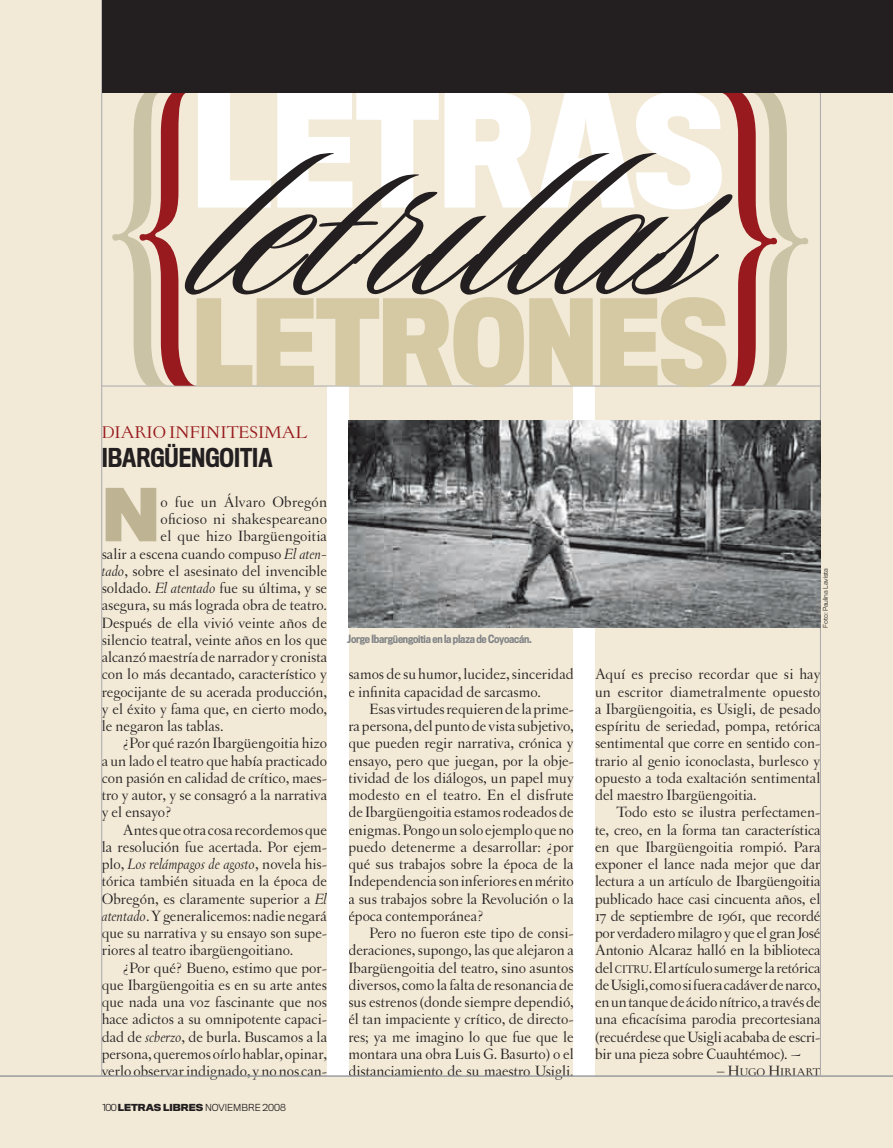
<style>
.page{position:relative;width:893px;height:1148px;background:#f2ead7}
.page>*{position:absolute;margin:0;border:0;box-sizing:border-box;transform-origin:0 0}
.t1{font:700 144.45px "Titling Gothic FB Cond";color:#fff}
.t2{font:700 110.1px "Titling Gothic FB Cond";letter-spacing:-.005em;color:#d4c9a3}
.t3{font:700 67.65px "Titling Gothic FB Normal";color:#beb493}
.t4{font:500 24px "Titling Gothic FB Cond";color:#231f20}
.t5{font:18px "Letras Oldstyle Expert";letter-spacing:-.01em;color:#981a1e}
.t6{font:15.75px/17.2px "Letras Oldstyle";color:#231f20;text-align:justify}
.t7{font:italic 15.75px "Letras Oldstyle";color:#231f20}
.t8{font:11.85px "Letras Oldstyle Expert";color:#231f20}
.t9{font:500 10.5px "Titling Gothic FB Cond";letter-spacing:-.02em;color:#808285}
.t10{font:300 9px "Titling Gothic FB Normal";color:#231f20}
.t11{font:300 6px "Titling Gothic FB Normal";letter-spacing:-.01em;color:#231f20}
.s1{font-style:italic}
.s2{font-style:normal}
.s3{font-weight:700}
.s4{font-size:11.85px}
.s5{font-size:15.75px}
</style>
<div class="page">
<div style="left:574px;top:386px;width:21px;height:690px;background:#fff"></div>
<div style="left:327px;top:386px;width:21px;height:690px;background:#fff"></div>
<hr style="left:0;top:1076px;width:893px;height:1px;background:#939598">
<hr style="left:101px;top:0;width:1px;height:1076px;background:#a8a9ad">
<hr style="left:820px;top:3px;width:1px;height:1073px;background:#a8a9ad">
<hr style="left:102px;top:386px;width:718px;height:1px;background:#a8a9ad">
<svg style="left:109px;top:93px;width:88px;height:293px"></svg>
<svg style="left:720px;top:93px;width:91px;height:293px"></svg>
<svg style="left:183px;top:153px;width:551px;height:144px"></svg>
<div style="left:102px;top:0;width:791px;height:93px;background:#231f20"></div>
<img style="left:349px;top:421px;width:472px;height:207px">
<h1 class="t1" style="left:193px;top:63px;width:533px">LETRAS</h1>
<h2 class="t2" style="left:193px;top:276px;width:537px">LETRONES</h2>
<p class="t5" style="left:102px;top:422px;width:207px">DIARIO INFINITESIMAL</p>
<h3 class="t4" style="left:102px;top:443px;width:172px">Ibargüengoitia</h3>
<h3 class="t3" style="left:102px;top:472px;width:60px">N</h3>
<p class="t6" style="left:161px;top:493px;width:168px">o fue un Álvaro Obregón</p>
<p class="t6" style="left:161px;top:510px;width:168px">oficioso ni shakespeareano</p>
<p class="t6" style="left:161px;top:528px;width:168px">el que hizo Ibargüengoitia</p>
<p class="t6" style="left:102px;top:545px;width:226px">salir a escena cuando compuso <span class="s1">El aten-</span></p>
<p class="t6" style="left:102px;top:562px;width:227px"><span class="s1">tado</span>, sobre el asesinato del invencible</p>
<p class="t6" style="left:102px;top:579px;width:227px">soldado. <span class="s1">El atentado</span> fue su última, y se</p>
<p class="t6" style="left:102px;top:597px;width:227px">asegura, su más lograda obra de teatro.</p>
<p class="t6" style="left:102px;top:614px;width:227px">Después de ella vivió veinte años de</p>
<p class="t6" style="left:102px;top:631px;width:227px">silencio teatral, veinte años en los que</p>
<p class="t6" style="left:102px;top:648px;width:227px">alcanzó maestría de narrador y cronista</p>
<p class="t6" style="left:102px;top:666px;width:227px">con lo más decantado, característico y</p>
<p class="t6" style="left:102px;top:683px;width:227px">regocijante de su acerada producción,</p>
<p class="t6" style="left:102px;top:700px;width:227px">y el éxito y fama que, en cierto modo,</p>
<p class="t6" style="left:102px;top:717px;width:123px">le negaron las tablas.</p>
<p class="t6" style="left:123px;top:735px;width:206px">¿Por qué razón Ibargüengoitia hizo</p>
<p class="t6" style="left:102px;top:752px;width:227px">a un lado el teatro que había practicado</p>
<p class="t6" style="left:102px;top:769px;width:227px">con pasión en calidad de crítico, maes-</p>
<p class="t6" style="left:102px;top:786px;width:227px">tro y autor, y se consagró a la narrativa</p>
<p class="t6" style="left:102px;top:804px;width:71px">y el ensayo?</p>
<p class="t6" style="left:123px;top:821px;width:206px">Antes que otra cosa recordemos que</p>
<p class="t6" style="left:102px;top:838px;width:227px">la resolución fue acertada. Por ejem-</p>
<p class="t7" style="left:102px;top:855px;width:227px"><span class="s2">plo,</span> Los relámpagos de agosto<span class="s2">, novela his-</span></p>
<p class="t6" style="left:102px;top:873px;width:227px">tórica también situada en la época de</p>
<p class="t6" style="left:102px;top:890px;width:227px">Obregón, es claramente superior a <span class="s1">El</span></p>
<p class="t6" style="left:102px;top:907px;width:227px"><span class="s1">atentado</span>. Y generalicemos: nadie negará</p>
<p class="t6" style="left:102px;top:924px;width:227px">que su narrativa y su ensayo son supe-</p>
<p class="t6" style="left:102px;top:942px;width:193px">riores al teatro ibargüengoitiano.</p>
<p class="t6" style="left:123px;top:959px;width:206px">¿Por qué? Bueno, estimo que por-</p>
<p class="t6" style="left:102px;top:976px;width:227px">que Ibargüengoitia es en su arte antes</p>
<p class="t6" style="left:102px;top:993px;width:227px">que nada una voz fascinante que nos</p>
<p class="t6" style="left:102px;top:1011px;width:227px">hace adictos a su omnipotente capaci-</p>
<p class="t6" style="left:102px;top:1028px;width:227px">dad de <span class="s1">scherzo</span>, de burla. Buscamos a la</p>
<p class="t6" style="left:102px;top:1045px;width:227px">persona, queremos oírlo hablar, opinar,</p>
<p class="t6" style="left:102px;top:1062px;width:227px">verlo observar indignado, y no nos can-</p>
<p class="t10" style="left:102px;top:1102px;width:185px">100 <span class="s3">LETRAS LIBRES</span> NOVIEMBRE 2008</p>
<p class="t9" style="left:347px;top:632px;width:186px">Jorge Ibargüengoitia en la plaza de Coyoacán.</p>
<p class="t6" style="left:348px;top:666px;width:227px">samos de su humor, lucidez, sinceridad e infinita capacidad de sarcasmo.</p>
<p class="t6" style="left:348px;top:700px;width:227px;text-indent:21px">Esas virtudes requieren de la prime&shy;ra persona, del punto de vista subjetivo, que pueden regir narrativa, crónica y ensayo, pero que juegan, por la obje&shy;tividad de los diálogos, un papel muy modesto en el teatro. En el disfrute de Ibargüengoitia estamos rodeados de enigmas. Pongo un solo ejemplo que no puedo detenerme a desarrollar: ¿por qué sus trabajos sobre la época de la Independencia son inferiores en mérito a sus trabajos sobre la Revolución o la época contemporánea?</p>
<p class="t6" style="left:348px;top:924px;width:227px;text-indent:21px">Pero no fueron este tipo de consi&shy;deraciones, supongo, las que alejaron a Ibargüengoitia del teatro, sino asuntos diversos, como la falta de resonancia de sus estrenos (donde siempre dependió, él tan impaciente y crítico, de directo&shy;res; ya me imagino lo que fue que le montara una obra Luis G. Basurto) o el distanciamiento de su maestro Usigli.</p>
<p class="t11" style="left:822px;top:628px;width:61px;rotate:-90deg">FOTO: PAULINA LAVISTA</p>
<p class="t6" style="left:595px;top:666px;width:227px">Aquí es preciso recordar que si hay un escritor diametralmente opuesto a Ibargüengoitia, es Usigli, de pesado espíritu de seriedad, pompa, retórica sentimental que corre en sentido con&shy;trario al genio iconoclasta, burlesco y opuesto a toda exaltación sentimental del maestro Ibargüengoitia.</p>
<p class="t6" style="left:595px;top:804px;width:227px;text-indent:21px">Todo esto se ilustra perfectamen&shy;te, creo, en la forma tan característica en que Ibargüengoitia rompió. Para exponer el lance nada mejor que dar lectura a un artículo de Ibargüengoitia publicado hace casi cincuenta años, el 17 de septiembre de 1961, que recordé por verdadero milagro y que el gran José Antonio Alcaraz halló en la biblioteca del <span class="s4">CITRU</span>. El artículo sumerge la retórica de Usigli, como si fuera cadáver de narco, en un tanque de ácido nítrico, a través de una eficacísima parodia precortesiana (recuérdese que Usigli acababa de escri&shy;bir una pieza sobre Cuauhtémoc). ~</p>
<p class="t8" style="left:717px;top:1066px;width:105px"><span class="s5">–</span> <span class="s5">H</span>UGO <span class="s5">H</span>IRIART</p>
</div>
